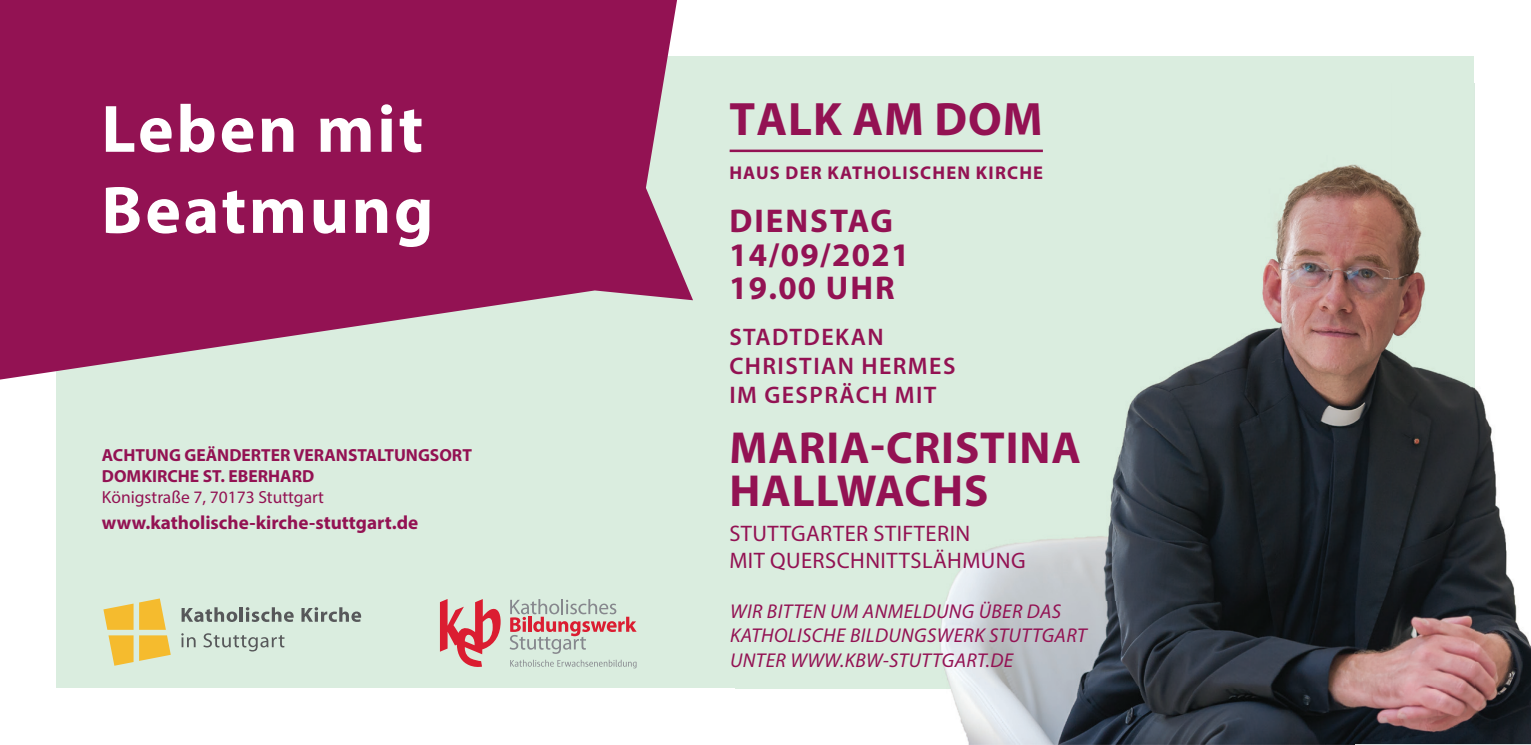
<style>
.page{position:relative;width:1531px;height:745px;background:#fff}
.page>*{position:absolute;margin:0;border:0;box-sizing:border-box;transform-origin:0 0}
.t1{font:700 67.5px/81px "Myriad Pro";letter-spacing:.04em;color:#fff}
.t2{font:700 47px "Myriad Pro";letter-spacing:.02em;color:#931253}
.t3{font:700 45px/42.5px "Myriad Pro";letter-spacing:.02em;color:#931253}
.t4{font:700 33px/33.5px "Myriad Pro";letter-spacing:.04em;color:#931253}
.t5{font:600 24px/28.8px "Myriad Pro";letter-spacing:.06em;color:#931253}
.t6{font:22.5px/27px "Myriad Pro";letter-spacing:.02em;color:#931253}
.t7{font:italic 20px/24px "Myriad Pro";letter-spacing:.02em;color:#931253}
.t8{font:700 19.25px "Myriad Pro";color:#931253}
.t9{font:700 18.5px "Myriad Pro";letter-spacing:.065em;color:#931253}
.t10{font:700 17.5px/21px "Myriad Pro";color:#931253}
.t11{font:17.5px "Myriad Pro";color:#931253}
</style>
<div class="page">
<div style="left:57px;top:57px;width:1417px;height:630px;background:#daeddf"></div>
<svg style="left:0;top:0;width:693px;height:379px;fill:#931253"></svg>
<img style="left:1474px;top:84px;width:57px;height:577px">
<img style="left:735px;top:687px;width:619px;height:56px">
<img style="left:1354px;top:661px;width:177px;height:82px">
<img style="left:735px;top:152px;width:739px;height:535px">
<svg style="left:440px;top:599px;width:61px;height:67px"></svg>
<svg style="left:510px;top:659px;width:126px;height:9px"></svg>
<svg style="left:510px;top:599px;width:127px;height:54px"></svg>
<svg style="left:103px;top:598px;width:68px;height:67px"></svg>
<svg style="left:182px;top:607px;width:55px;height:14px"></svg>
<hr style="left:240px;top:607px;width:3px;height:14px;background:#57585a">
<svg style="left:246px;top:607px;width:48px;height:14px"></svg>
<svg style="left:301px;top:607px;width:60px;height:14px"></svg>
<svg style="left:181px;top:633px;width:15px;height:13px"></svg>
<svg style="left:203px;top:633px;width:81px;height:18px"></svg>
<hr style="left:730px;top:149px;width:313px;height:3px;background:#931253">
<h1 class="t1" style="left:101px;top:86px;width:334px">Leben mit<br>Beatmung</h1>
<p class="t10" style="left:102px;top:444px;width:371px">ACHTUNG GEÄNDERTER VERANSTALTUNGSORT<br>DOMKIRCHE ST. EBERHARD</p>
<p class="t11" style="left:102px;top:486px;width:224px">Königstraße 7, 70173 Stuttgart</p>
<p class="t8" style="left:102px;top:509px;width:318px">www.katholische-kirche-stuttgart.de</p>
<h2 class="t2" style="left:730px;top:89px;width:314px">TALK AM DOM</h2>
<p class="t9" style="left:729px;top:160px;width:315px">HAUS DER KATHOLISCHEN KIRCHE</p>
<h3 class="t4" style="left:729px;top:203px;width:182px">DIENSTAG<br>14/09/2021<br>19.00 UHR</h3>
<p class="t5" style="left:729px;top:322px;width:228px">STADTDEKAN<br>CHRISTIAN HERMES<br>IM GESPRÄCH MIT</p>
<h3 class="t3" style="left:729px;top:425px;width:353px">MARIA-CRISTINA<br>HALLWACHS</h3>
<p class="t6" style="left:729px;top:519px;width:298px">STUTTGARTER STIFTERIN<br>MIT QUERSCHNITTSLÄHMUNG</p>
<p class="t7" style="left:730px;top:599px;width:358px">WIR BITTEN UM ANMELDUNG ÜBER DAS<br>KATHOLISCHE BILDUNGSWERK STUTTGART<br>UNTER WWW.KBW-STUTTGART.DE</p>
</div>
